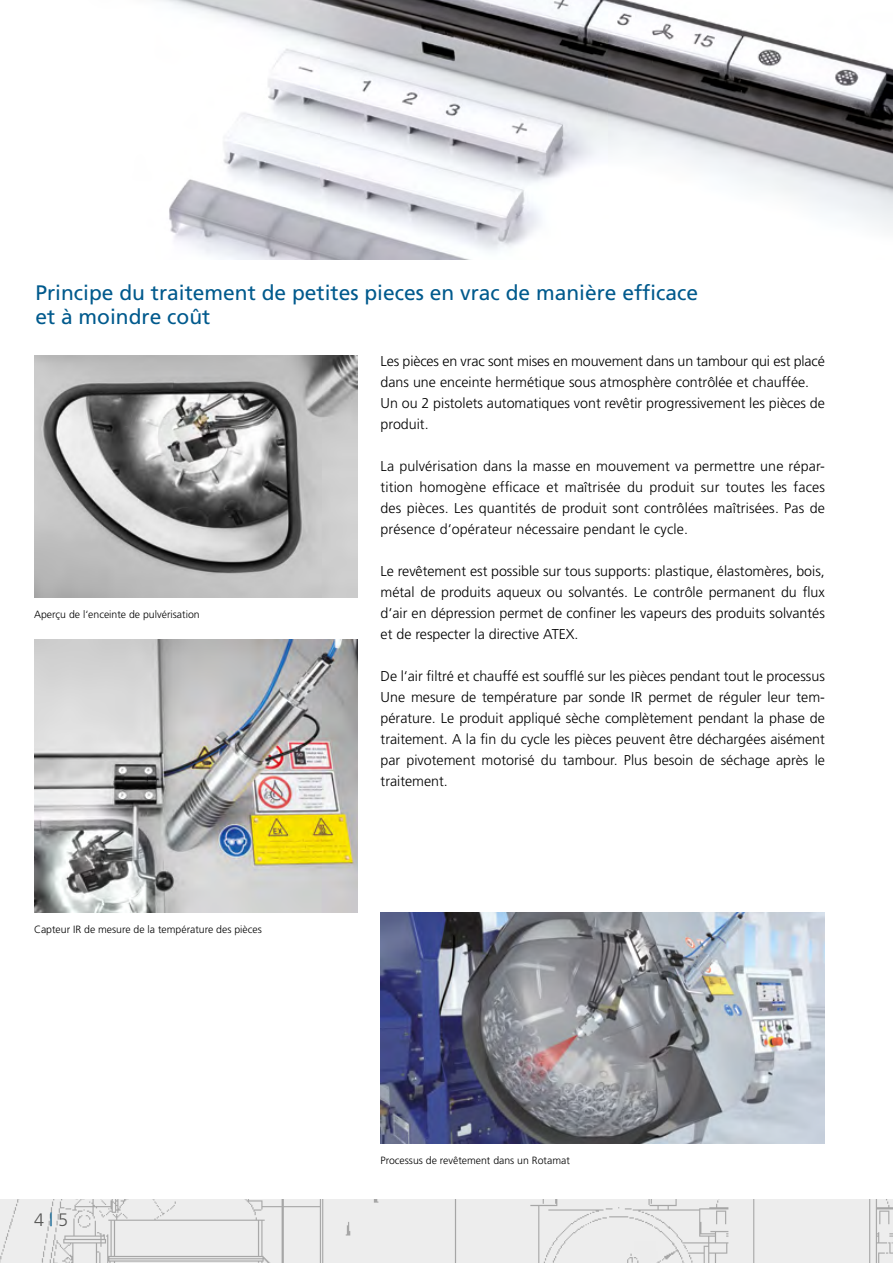
<style>
.page{position:relative;width:893px;height:1263px;background:#fff}
.page>*{position:absolute;margin:0;border:0;box-sizing:border-box;transform-origin:0 0}
.t1{font:21px/24px "Frutiger";color:#005a8d}
.t2{font:300 18px "Frutiger";color:#575756}
.t3{font:300 14.25px/21px "Frutiger";color:#000;text-align:justify}
.t4{font:300 10.5px "Frutiger";color:#000}
.s1{color:#005a8d}
</style>
<div class="page">
<div style="left:0;top:1199px;width:893px;height:64px;background:#ededed"></div>
<img style="left:159px;top:0;width:734px;height:259px">
<img style="left:381px;top:912px;width:444px;height:231px">
<img style="left:34px;top:355px;width:323px;height:242px">
<img style="left:34px;top:639px;width:323px;height:273px">
<h1 class="t1" style="left:35px;top:281px;width:664px">Principe du traitement de petites pieces en vrac de manière efficace et à moindre coût</h1>
<p class="t3" style="left:381px;top:351px;width:446px;text-align:left">Les pièces en vrac sont mises en mouvement dans un tambour qui est placé dans une enceinte hermétique sous atmosphère contrôlée et chauffée.<br>Un ou 2 pistolets automatiques vont revêtir progressivement les pièces de produit.</p>
<p class="t3" style="left:381px;top:456px;width:446px">La pulvérisation dans la masse en mouvement va permettre une répar&shy;tition homogène efficace et maîtrisée du produit sur toutes les faces des pièces. Les quantités de produit sont contrôlées maîtrisées. Pas de présence d‘opérateur nécessaire pendant le cycle.</p>
<p class="t3" style="left:381px;top:561px;width:446px">Le revêtement est possible sur tous supports: plastique, élastomères, bois, métal de produits aqueux ou solvantés. Le contrôle permanent du flux d‘air en dépression permet de confiner les vapeurs des produits solvantés et de respecter la directive ATEX.</p>
<p class="t3" style="left:381px;top:666px;width:446px">De l‘air filtré et chauffé est soufflé sur les pièces pendant tout le processus Une mesure de température par sonde IR permet de réguler leur tem&shy;pérature. Le produit appliqué sèche complètement pendant la phase de traitement. A la fin du cycle les pièces peuvent être déchargées aisément par pivotement motorisé du tambour. Plus besoin de séchage après le traitement.</p>
<p class="t4" style="left:34px;top:608px;width:167px">Aperçu de l‘enceinte de pulvérisation</p>
<p class="t4" style="left:34px;top:923px;width:229px">Capteur IR de mesure de la température des pièces</p>
<p class="t2" style="left:34px;top:1210px;width:36px">4<span class="s1">|</span>5</p>
<p class="t4" style="left:381px;top:1154px;width:191px">Processus de revêtement dans un Rotamat</p>
</div>
